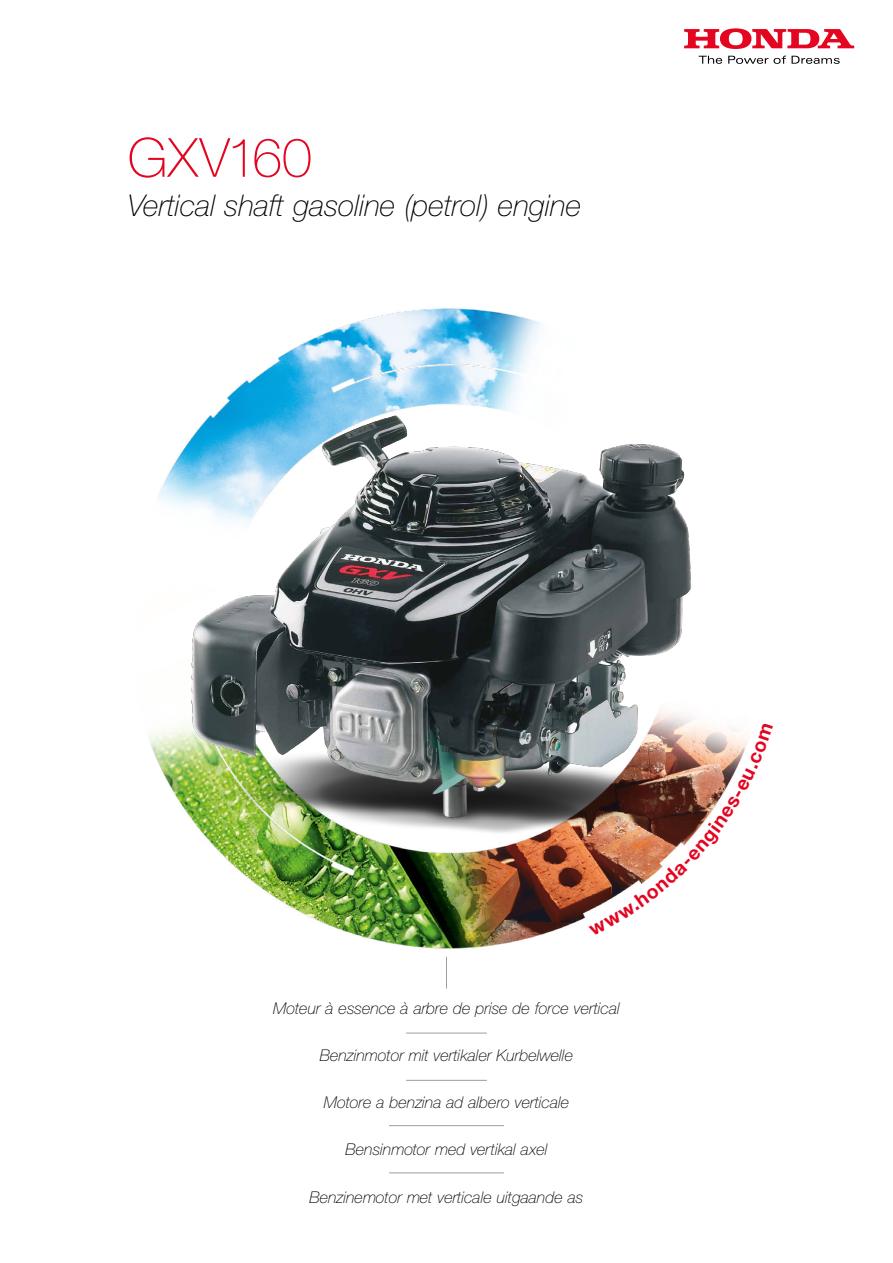
<style>
.page{position:relative;width:893px;height:1263px;background:#fff}
.page>*{position:absolute;margin:0;border:0;box-sizing:border-box;transform-origin:0 0}
.t1{font:100 54px "Helvetica Neue LT Std";letter-spacing:-.005em;color:#e40521}
.t2{font:italic 100 30px "Helvetica Neue LT Std";color:#000}
.t3{font:italic 100 16.2px "Helvetica Neue LT Std";color:#000}
</style>
<div class="page">
<img style="left:148px;top:308px;width:546px;height:725px">
<svg style="left:684px;top:28px;width:170px;height:21px"></svg>
<svg style="left:699px;top:56px;width:141px;height:8px"></svg>
<hr style="left:446px;top:957px;width:1px;height:31px;background:#9d9d9c">
<hr style="left:406px;top:1033px;width:81px;height:1px;background:#9d9d9c">
<hr style="left:406px;top:1080px;width:81px;height:1px;background:#9d9d9c">
<hr style="left:389px;top:1125px;width:115px;height:1px;background:#9d9d9c">
<hr style="left:389px;top:1172px;width:115px;height:1px;background:#9d9d9c">
<img style="left:589px;top:723px;width:160px;height:213px">
<h1 class="t1" style="left:128px;top:127px;width:186px">GXV160</h1>
<h2 class="t2" style="left:128px;top:188px;width:455px">Vertical shaft gasoline (petrol) engine</h2>
<p class="t3" style="left:273px;top:998px;width:348px">Moteur à essence à arbre de prise de force vertical</p>
<p class="t3" style="left:320px;top:1046px;width:255px">Benzinmotor mit vertikaler Kurbelwelle</p>
<p class="t3" style="left:324px;top:1093px;width:247px">Motore a benzina ad albero verticale</p>
<p class="t3" style="left:345px;top:1140px;width:204px">Bensinmotor med vertikal axel</p>
<p class="t3" style="left:310px;top:1187px;width:275px">Benzinemotor met verticale uitgaande as</p>
</div>
